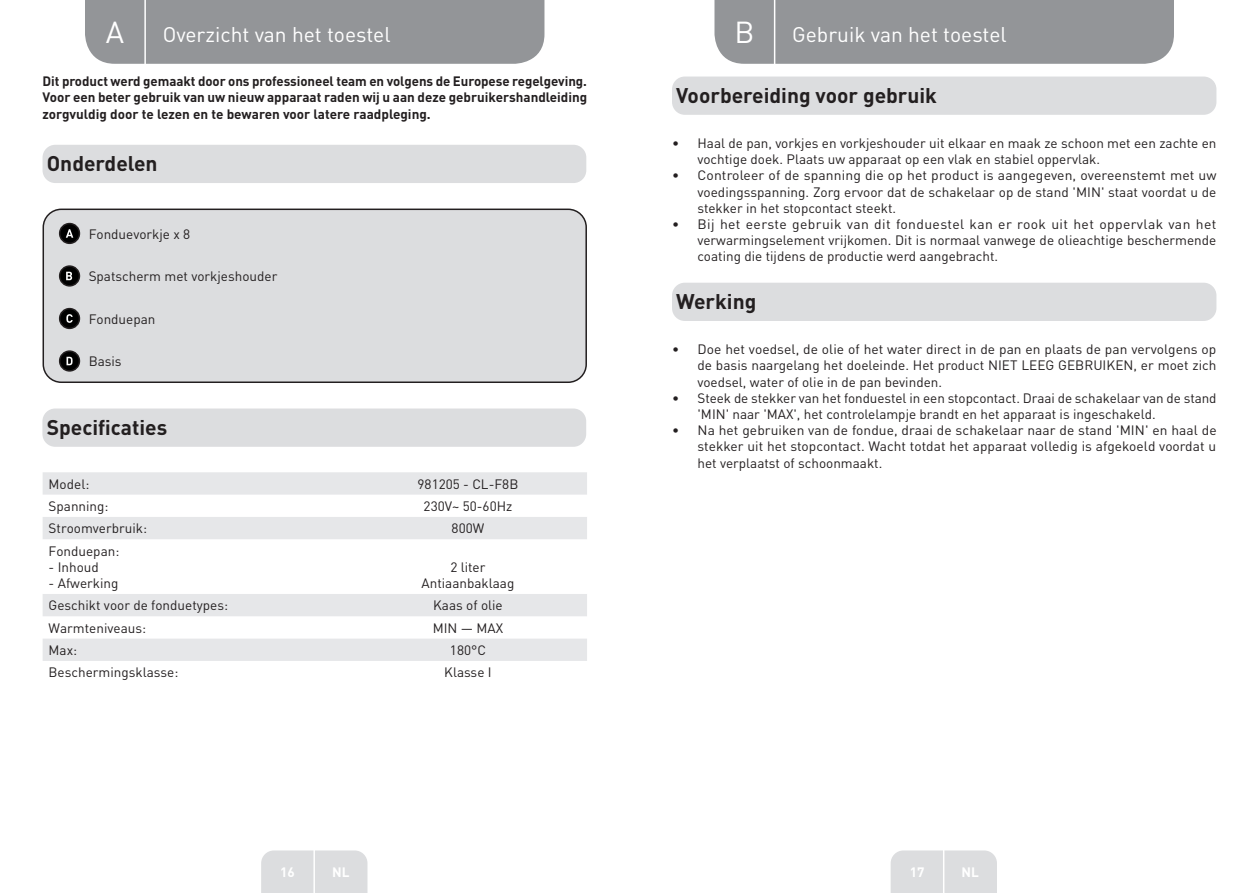
<style>
.page{position:relative;width:1259px;height:893px;background:#fff}
.page>*{position:absolute;margin:0;border:0;box-sizing:border-box;transform-origin:0 0}
.t1{font:30px "DIN Pro";color:#fff}
.Headline-01{font:700 21px "DIN Pro";color:#231f20}
.TitreGauche__gabarit{font:21px "DIN Pro";color:#fff}
.Left__Table{font:13.5px/16.2px "DIN Pro";color:#231f20;text-align:justify}
.Body{font:700 13.5px/16.2px "DIN Pro";color:#231f20;text-align:justify}
.Centre__Table{font:13.5px "DIN Pro";color:#231f20}
.t2{font:700 13.5px "DIN Pro";color:#fff}
</style>
<div class="page">
<div style="left:85px;top:0;width:459px;height:64px;background:#939598"></div>
<div style="left:714px;top:0;width:460px;height:64px;background:#939598"></div>
<div style="left:261px;top:850px;width:106px;height:43px;background:#dcdddf"></div>
<div style="left:890px;top:850px;width:107px;height:43px;background:#dcdddf"></div>
<hr style="left:313px;top:833px;width:2px;height:60px;background:#fff">
<hr style="left:943px;top:833px;width:1px;height:60px;background:#fff">
<hr style="left:144px;top:0;width:2px;height:66px;background:#fff">
<hr style="left:774px;top:0;width:1px;height:66px;background:#fff">
<div style="left:43px;top:145px;width:543px;height:38px;background:#dcdddf;border-radius:13px"></div>
<div style="left:42px;top:408px;width:544px;height:39px;background:#dcdddf;border-radius:13px"></div>
<div style="left:43px;top:209px;width:543px;height:173px;background:#dcdddf;border-radius:18px"></div>
<div style="left:60px;top:224px;width:19px;height:19px;background:#000;border-radius:50%"></div>
<div style="left:59px;top:223px;width:21px;height:21px;border:2px solid #231f20;border-radius:50%"></div>
<svg style="left:66px;top:229px;width:7px;height:9px"></svg>
<div style="left:60px;top:266px;width:19px;height:20px;background:#000;border-radius:50%"></div>
<div style="left:59px;top:265px;width:21px;height:22px;border:2px solid #231f20;border-radius:50%"></div>
<svg style="left:66px;top:272px;width:6px;height:8px"></svg>
<div style="left:60px;top:309px;width:19px;height:19px;background:#000;border-radius:50%"></div>
<div style="left:59px;top:308px;width:21px;height:21px;border:2px solid #231f20;border-radius:50%"></div>
<svg style="left:66px;top:314px;width:7px;height:9px"></svg>
<div style="left:60px;top:351px;width:19px;height:20px;background:#000;border-radius:50%"></div>
<div style="left:59px;top:350px;width:21px;height:22px;border:2px solid #231f20;border-radius:50%"></div>
<svg style="left:66px;top:357px;width:7px;height:8px"></svg>
<div style="left:43px;top:209px;width:544px;height:174px;border:2px solid #231f20;border-radius:18px"></div>
<svg style="left:43px;top:472px;width:544px;height:189px"></svg>
<div style="left:672px;top:77px;width:544px;height:38px;background:#dcdddf;border-radius:13px"></div>
<div style="left:672px;top:283px;width:544px;height:38px;background:#dcdddf;border-radius:13px"></div>
<p class="t1" style="left:106px;top:11px;width:20px">A</p>
<p class="TitreGauche__gabarit" style="left:163px;top:20px;width:229px">Overzicht van het toestel</p>
<p class="Body" style="left:43px;top:73px;width:546px">Dit product werd gemaakt door ons professioneel team en volgens de Europese regelgeving.<br>Voor een beter gebruik van uw nieuw apparaat raden wij u aan deze gebruikershandleiding zorgvuldig door te lezen en te bewaren voor latere raadpleging.</p>
<p class="Headline-01" style="left:47px;top:150px;width:112px">Onderdelen</p>
<p class="Left__Table" style="left:89px;top:225px;width:103px">Fonduevorkje x 8</p>
<p class="Left__Table" style="left:89px;top:268px;width:190px">Spatscherm met vorkjeshouder</p>
<p class="Left__Table" style="left:89px;top:310px;width:68px">Fonduepan</p>
<p class="Left__Table" style="left:89px;top:353px;width:34px">Basis</p>
<p class="Headline-01" style="left:47px;top:413px;width:122px">Specificaties</p>
<p class="Left__Table" style="left:49px;top:475px;width:42px">Model:</p>
<p class="Centre__Table" style="left:417px;top:475px;width:102px">981205 - CL-F8B</p>
<p class="Left__Table" style="left:49px;top:497px;width:61px">Spanning:</p>
<p class="Centre__Table" style="left:423px;top:497px;width:90px">230V~ 50-60Hz</p>
<p class="Left__Table" style="left:49px;top:520px;width:100px">Stroomverbruik:</p>
<p class="Centre__Table" style="left:451px;top:519px;width:34px">800W</p>
<p class="Left__Table" style="left:49px;top:542px;width:72px">Fonduepan:</p>
<p class="Left__Table" style="left:49px;top:558px;width:52px">- Inhoud</p>
<p class="Left__Table" style="left:49px;top:574px;width:71px">- Afwerking</p>
<p class="Centre__Table" style="left:450px;top:558px;width:37px">2 liter</p>
<p class="Centre__Table" style="left:421px;top:574px;width:94px">Antiaanbaklaag</p>
<p class="Left__Table" style="left:49px;top:597px;width:181px">Geschikt voor de fonduetypes:</p>
<p class="Centre__Table" style="left:433px;top:596px;width:71px">Kaas of olie</p>
<p class="Left__Table" style="left:49px;top:619px;width:99px">Warmteniveaus:</p>
<p class="Centre__Table" style="left:433px;top:618px;width:72px">MIN — MAX</p>
<p class="Left__Table" style="left:49px;top:641px;width:30px">Max:</p>
<p class="Centre__Table" style="left:450px;top:641px;width:37px">180°C</p>
<p class="Left__Table" style="left:49px;top:664px;width:131px">Beschermingsklasse:</p>
<p class="Centre__Table" style="left:444px;top:663px;width:49px">Klasse I</p>
<p class="t1" style="left:734px;top:11px;width:22px">B</p>
<p class="TitreGauche__gabarit" style="left:792px;top:20px;width:216px">Gebruik van het toestel</p>
<p class="Headline-01" style="left:676px;top:81px;width:262px">Voorbereiding voor gebruik</p>
<p class="Left__Table" style="left:697px;top:134px;width:520px;text-indent:-26px">• Haal de pan, vorkjes en vorkjeshouder uit elkaar en maak ze schoon met een zachte en vochtige doek. Plaats uw apparaat op een vlak en stabiel oppervlak.</p>
<p class="Left__Table" style="left:697px;top:167px;width:520px;text-indent:-26px">• Controleer of de spanning die op het product is aangegeven, overeenstemt met uw voedingsspanning. Zorg ervoor dat de schakelaar op de stand 'MIN' staat voordat u de stekker in het stopcontact steekt.</p>
<p class="Left__Table" style="left:697px;top:215px;width:520px;text-indent:-26px">• Bij het eerste gebruik van dit fonduestel kan er rook uit het oppervlak van het verwarmingselement vrijkomen. Dit is normaal vanwege de olieachtige beschermende coating die tijdens de productie werd aangebracht.</p>
<p class="Headline-01" style="left:676px;top:287px;width:82px">Werking</p>
<p class="Left__Table" style="left:697px;top:341px;width:520px;text-indent:-26px">• Doe het voedsel, de olie of het water direct in de pan en plaats de pan vervolgens op de basis naargelang het doeleinde. Het product NIET LEEG GEBRUIKEN, er moet zich voedsel, water of olie in de pan bevinden.</p>
<p class="Left__Table" style="left:697px;top:389px;width:520px;text-indent:-26px">• Steek de stekker van het fonduestel in een stopcontact. Draai de schakelaar van de stand 'MIN' naar 'MAX', het controlelampje brandt en het apparaat is ingeschakeld.</p>
<p class="Left__Table" style="left:697px;top:422px;width:521px;text-indent:-26px">• Na het gebruiken van de fondue, draai de schakelaar naar de stand 'MIN' en haal de stekker uit het stopcontact. Wacht totdat het apparaat volledig is afgekoeld voordat u het verplaatst of schoonmaakt.</p>
<p class="t2" style="left:280px;top:863px;width:16px">16</p>
<p class="t2" style="left:332px;top:863px;width:19px">NL</p>
<p class="t2" style="left:909px;top:863px;width:16px">17</p>
<p class="t2" style="left:961px;top:863px;width:19px">NL</p>
</div>
